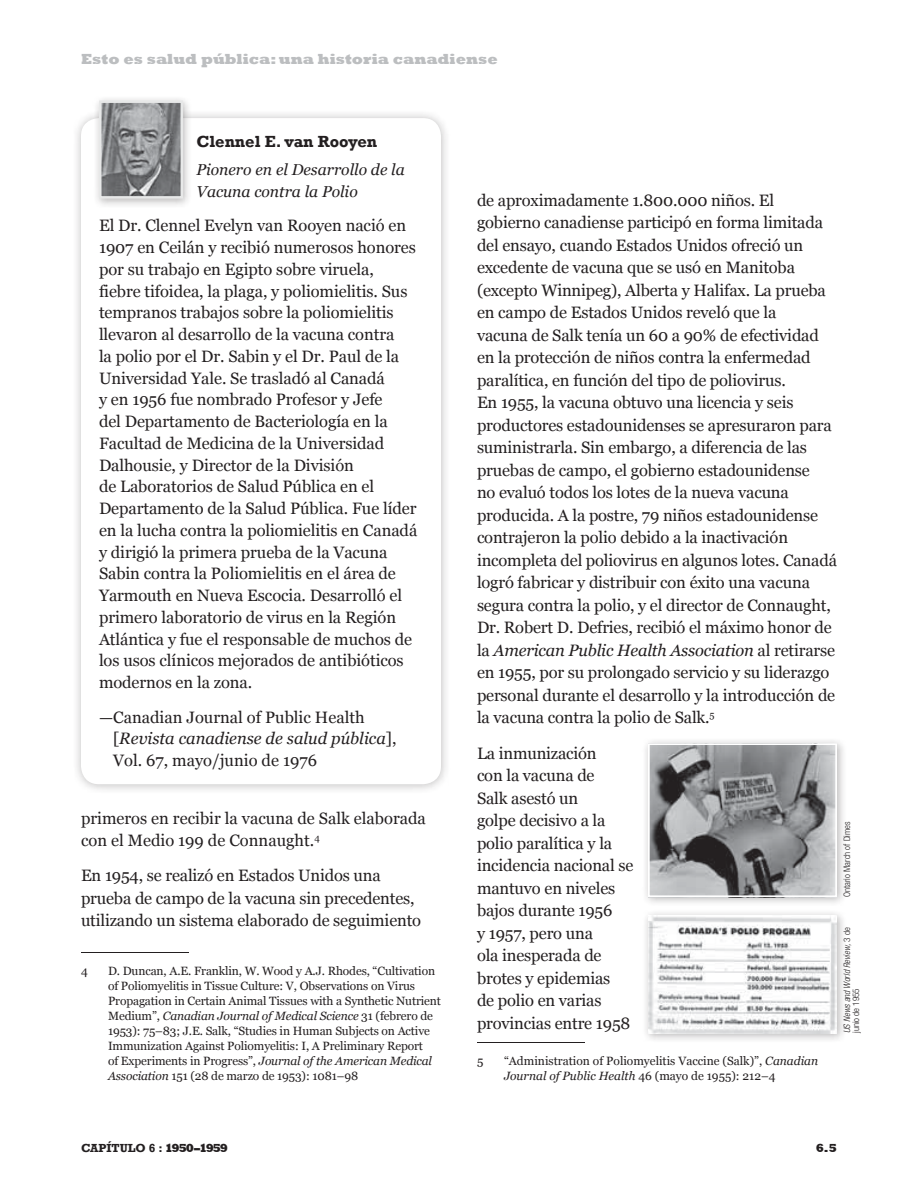
<style>
.page{position:relative;width:918px;height:1188px;background:#fff}
.page>*{position:absolute;margin:0;border:0;box-sizing:border-box;transform-origin:0 0}
.endnotes{font:16.5px/22.5px "Georgia";letter-spacing:-.01em;color:#231f20}
.sidebar_body{font:16.5px/21.8px "Georgia";letter-spacing:-.005em;color:#231f20}
.body_37005_printable{font:16.5px/22.5px "Georgia";letter-spacing:-.01em;color:#231f20}
.profile_sub1_37005{font:700 16.5px "Rockwell";color:#231f20}
.profile_sub2SP_37005{font:italic 15.75px/21.8px "Georgia";color:#231f20}
.t1{font:800 15px "Rockwell";color:#bcbec0}
.endnotes-2{font:12px/15px "Georgia";letter-spacing:-.01em;color:#231f20}
.t2{font:700 12px "Rockwell";color:#231f20}
.t3{font:800 12px "Rockwell";color:#231f20}
.photo_credit_37005_E{font:italic 300 condensed 9px/9px "Helvetica Neue";color:#231f20}
.photo_credit_no_capt{font:300 condensed 9px "Helvetica Neue";color:#231f20}
.s1{font-style:italic}
.s2{font-style:normal}
.s3{font-weight:800}
</style>
<div class="page">
<hr style="left:81px;top:952px;width:108px;height:1px;background:#231f20">
<hr style="left:477px;top:1042px;width:108px;height:1px;background:#231f20">
<div style="left:70px;top:107px;width:380px;height:687px;background:#231f20;opacity:.3"></div>
<div style="left:81px;top:118px;width:360px;height:666px;background:#fff;border-radius:18px"></div>
<div style="left:92px;top:94px;width:101px;height:114px;background:#231f20;opacity:.3"></div>
<svg style="left:98px;top:99px;width:86px;height:101px;background:#959698"></svg>
<div style="left:641px;top:737px;width:206px;height:170px;background:#231f20;opacity:.3"></div>
<img style="left:651px;top:746px;width:183px;height:148px">
<div style="left:648px;top:743px;width:189px;height:154px;border:2px solid #fff"></div>
<div style="left:641px;top:908px;width:205px;height:135px;background:#231f20;opacity:.3"></div>
<img style="left:648px;top:915px;width:189px;height:118px">
<p class="t1" style="left:81px;top:51px;width:418px">Esto es salud pública: una historia canadiense</p>
<p class="profile_sub1_37005" style="left:196px;top:132px;width:182px">Clennel E. van Rooyen</p>
<p class="profile_sub2SP_37005" style="left:196px;top:159px;width:210px">Pionero en el Desarrollo de la<br>Vacuna contra la Polio</p>
<p class="sidebar_body" style="left:99px;top:215px;width:320px">El Dr. Clennel Evelyn van Rooyen nació en 1907 en Ceilán y recibió numerosos honores por su trabajo en Egipto sobre viruela, fiebre tifoidea, la plaga, y poliomielitis. Sus tempranos trabajos sobre la poliomielitis llevaron al desarrollo de la vacuna contra<br>la polio por el Dr. Sabin y el Dr. Paul de la Universidad Yale. Se trasladó al Canadá<br>y en 1956 fue nombrado Profesor y Jefe<br>del Departamento de Bacteriología en la Facultad de Medicina de la Universidad Dalhousie, y Director de la División<br>de Laboratorios de Salud Pública en el Departamento de la Salud Pública. Fue líder en la lucha contra la poliomielitis en Canadá y dirigió la primera prueba de la Vacuna Sabin contra la Poliomielitis en el área de Yarmouth en Nueva Escocia. Desarrolló el primero laboratorio de virus en la Región Atlántica y fue el responsable de muchos de los usos clínicos mejorados de antibióticos modernos en la zona.</p>
<p class="sidebar_body" style="left:113px;top:707px;width:285px;text-indent:-14px">—Canadian Journal of Public Health [<span class="s1">Revista canadiense de salud pública</span>],<br>Vol. 67, mayo/junio de 1976</p>
<p class="body_37005_printable" style="left:81px;top:807px;width:346px">primeros en recibir la vacuna de Salk elaborada con el Medio 199 de Connaught. <sup>4</sup></p>
<p class="body_37005_printable" style="left:81px;top:865px;width:342px">En 1954, se realizó en Estados Unidos una prueba de campo de la vacuna sin precedentes, utilizando un sistema elaborado de seguimiento</p>
<p class="endnotes-2" style="left:81px;top:964px;width:8px">4</p>
<p class="endnotes-2" style="left:108px;top:964px;width:335px">D. Duncan, A.E. Franklin, W. Wood y A.J. Rhodes, “Cultivation of Poliomyelitis in Tissue Culture: V, Observations on Virus Propagation in Certain Animal Tissues with a Synthetic Nutrient Medium”, <span class="s1">Canadian Journal of Medical Science</span> 31 (febrero de 1953): 75–83; J.E. Salk, “Studies in Human Subjects on Active Immunization Against Poliomyelitis: I, A Preliminary Report<br>of Experiments in Progress”, <span class="s1">Journal of the American Medical Association</span> 151 (28 de marzo de 1953): 1081–98</p>
<p class="endnotes" style="left:477px;top:189px;width:362px">de aproximadamente 1.800.000 niños. El gobierno canadiense participó en forma limitada del ensayo, cuando Estados Unidos ofreció un excedente de vacuna que se usó en Manitoba (excepto Winnipeg), Alberta y Halifax. La prueba en campo de Estados Unidos reveló que la<br>vacuna de Salk tenía un 60 a 90% de efectividad en la protección de niños contra la enfermedad paralítica, en función del tipo de poliovirus.<br>En 1955, la vacuna obtuvo una licencia y seis productores estadounidenses se apresuraron para suministrarla. Sin embargo, a diferencia de las pruebas de campo, el gobierno estadounidense<br>no evaluó todos los lotes de la nueva vacuna producida. A la postre, 79 niños estadounidense contrajeron la polio debido a la inactivación incompleta del poliovirus en algunos lotes. Canadá logró fabricar y distribuir con éxito una vacuna segura contra la polio, y el director de Connaught, Dr. Robert D. Defries, recibió el máximo honor de la <span class="s1">American Public Health Association</span> al retirarse en 1955, por su prolongado servicio y su liderazgo personal durante el desarrollo y la introducción de la vacuna contra la polio de Salk. <sup>5</sup></p>
<p class="body_37005_printable" style="left:477px;top:742px;width:158px">La inmunización<br>con la vacuna de<br>Salk asestó un<br>golpe decisivo a la polio paralítica y la incidencia nacional se mantuvo en niveles bajos durante 1956<br>y 1957, pero una<br>ola inesperada de brotes y epidemias<br>de polio en varias provincias entre 1958</p>
<p class="endnotes-2" style="left:477px;top:1054px;width:8px">5</p>
<p class="endnotes-2" style="left:504px;top:1054px;width:316px">“Administration of Poliomyelitis Vaccine (Salk)”, <span class="s1">Canadian<br>Journal of Public Health</span> 46 (mayo de 1955): 212–4</p>
<p class="photo_credit_no_capt" style="left:842px;top:897px;width:77px;rotate:-90deg">Ontario March of Dimes</p>
<p class="photo_credit_37005_E" style="left:842px;top:1033px;width:107px;rotate:-90deg">US News and World Review, <span class="s2">3 de junio de 1955</span></p>
<p class="t2" style="left:81px;top:1141px;width:149px">CAPÍTULO 6 : <span class="s3">1950–1959</span></p>
<p class="t3" style="left:816px;top:1141px;width:23px">6.5</p>
</div>
